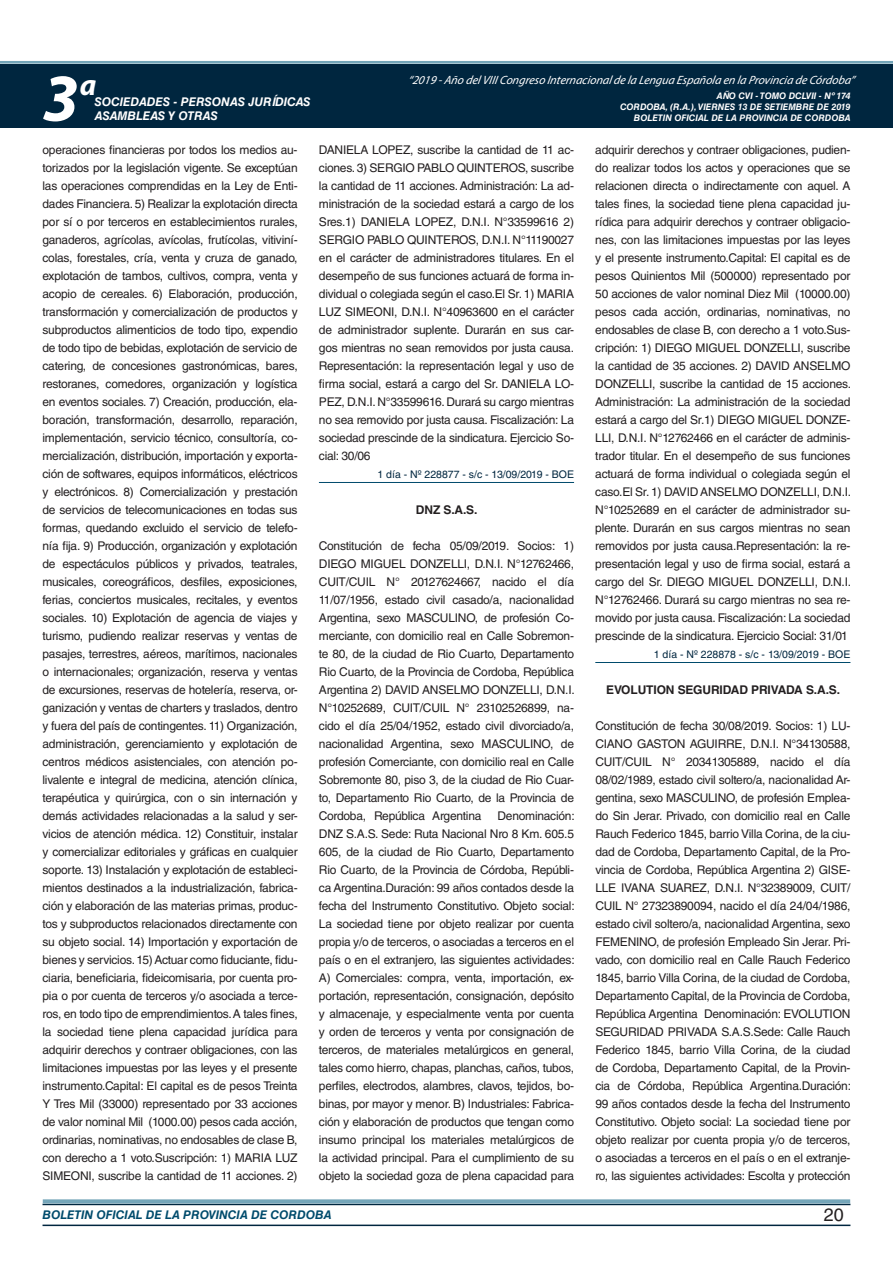
<style>
.page{position:relative;width:893px;height:1263px;background:#fff}
.page>*{position:absolute;margin:0;border:0;box-sizing:border-box;transform-origin:0 0}
.t1{font:italic 700 67.5px "Myriad Pro";color:#fff}
.t2{font:italic 700 30px "Myriad Pro";color:#fff}
.t3{font:18px "Helvetica LT Std";color:#231f20}
.t4{font:12px/18px "Helvetica LT Std";letter-spacing:-.02em;color:#231f20;text-align:justify}
.t5{font:italic 12px "Myriad Pro";color:#fff}
.t6{font:italic 700 12px "Helvetica LT Std";color:#fff}
.t7{font:700 12px "Helvetica LT Std";letter-spacing:-.01em;color:#231f20}
.t8{font:italic 700 12px "Helvetica LT Std";color:#004b6c}
.t9{font:10.5px "Helvetica LT Std";color:#00263f}
.t10{font:italic 700 9px/10.8px "Helvetica LT Std";color:#fff;text-align:right}
</style>
<div class="page">
<div style="left:0;top:61px;width:893px;height:6px;background:#fff;opacity:.75"></div>
<div style="left:0;top:64px;width:893px;height:64px;background:#00263f"></div>
<hr style="left:43px;top:1224px;width:807px;height:2px;background:#00263f">
<div style="left:42px;top:1198px;width:809px;height:8px;background:#fff;opacity:.75"></div>
<hr style="left:319px;top:482px;width:255px;height:1px;background:#004b6c">
<hr style="left:595px;top:662px;width:255px;height:1px;background:#004b6c">
<h2 class="t2" style="left:80px;top:66px;width:18px">a</h2>
<p class="t5" style="left:408px;top:72px;width:448px">“2019 -Año delVIIICongreso Internacionalde la Lengua Esp añola en la Provincia de Córdoba”</p>
<h1 class="t1" style="left:43px;top:54px;width:38px">3</h1>
<p class="t10" style="left:620px;top:91px;width:232px">AÑO CVI - TOMO DCLVII - Nº 174<br>CORDOBA, (R.A.), VIERNES 13 DE SETIEMBRE DE 2019<br>BOLETIN OFICIAL DE LA PROVINCIA DE CORDOBA</p>
<p class="t6" style="left:95px;top:94px;width:217px">SOCIEDADES - PERSONAS JURÍDICAS</p>
<p class="t6" style="left:95px;top:109px;width:125px">ASAMBLEAS Y OTRAS</p>
<p class="t4" style="left:43px;top:141px;width:257px">operaciones financieras por todos los medios au&shy;torizados por la legislación vigente. Se exceptúan las operaciones comprendidas en la Ley de Enti&shy;dades Financiera. 5) Realizar la explotación directa por sí o por terceros en establecimientos rurales, ganaderos, agrícolas, avícolas, frutícolas, vitiviní&shy;colas, forestales, cría, venta y cruza de ganado, explotación de tambos, cultivos, compra, venta y acopio de cereales. 6) Elaboración, producción, transformación y comercialización de productos y subproductos alimenticios de todo tipo, expendio de todo tipo de bebidas, explotación de servicio de catering, de concesiones gastronómicas, bares, restoranes, comedores, organización y logística en eventos sociales. 7) Creación, producción, ela&shy;boración, transformación, desarrollo, reparación, implementación, servicio técnico, consultoría, co&shy;mercialización, distribución, importación y exporta&shy;ción de softwares, equipos informáticos, eléctricos y electrónicos. 8) Comercialización y prestación de servicios de telecomunicaciones en todas sus formas, quedando excluido el servicio de telefo&shy;nía fija. 9) Producción, organización y explotación de espectáculos públicos y privados, teatrales, musicales, coreográficos, desfiles, exposiciones, ferias, conciertos musicales, recitales, y eventos sociales. 10) Explotación de agencia de viajes y turismo, pudiendo realizar reservas y ventas de pasajes, terrestres, aéreos, marítimos, nacionales o internacionales; organización, reserva y ventas de excursiones, reservas de hotelería, reserva, or&shy;ganización y ventas de charters y traslados, dentro y fuera del país de contingentes. 11) Organización, administración, gerenciamiento y explotación de centros médicos asistenciales, con atención po&shy;livalente e integral de medicina, atención clínica, terapéutica y quirúrgica, con o sin internación y demás actividades relacionadas a la salud y ser&shy;vicios de atención médica. 12) Constituir, instalar y comercializar editoriales y gráficas en cualquier soporte. 13) Instalación y explotación de estableci&shy;mientos destinados a la industrialización, fabrica&shy;ción y elaboración de las materias primas, produc&shy;tos y subproductos relacionados directamente con su objeto social. 14) Importación y exportación de bienes y servicios. 15) Actuar como fiduciante, fidu&shy;ciaria, beneficiaria, fideicomisaria, por cuenta pro&shy;pia o por cuenta de terceros y/o asociada a terce&shy;ros, en todo tipo de emprendimientos. A tales fines, la sociedad tiene plena capacidad jurídica para adquirir derechos y contraer obligaciones, con las limitaciones impuestas por las leyes y el presente instrumento.Capital: El capital es de pesos Treinta Y Tres Mil (33000) representado por 33 acciones de valor nominal Mil (1000.00) pesos cada acción, ordinarias, nominativas, no endosables de clase B, con derecho a 1 voto.Suscripción: 1) MARIA LUZ SIMEONI, suscribe la cantidad de 11 acciones. 2)</p>
<p class="t4" style="left:319px;top:141px;width:257px">DANIELA LOPEZ, suscribe la cantidad de 11 ac&shy;ciones. 3) SERGIO PABLO QUINTEROS, suscribe la cantidad de 11 acciones. Administración: La ad&shy;ministración de la sociedad estará a cargo de los Sres.1) DANIELA LOPEZ, D.N.I. N°33599616 2)<br>SERGIO PABLO QUINTEROS, D.N.I. N°11190027 en el carácter de administradores titulares. En el desempeño de sus funciones actuará de forma in&shy;dividual o colegiada según el caso.El Sr. 1) MARIA LUZ SIMEONI, D.N.I. N°40963600 en el carácter de administrador suplente. Durarán en sus car&shy;gos mientras no sean removidos por justa causa.<br>Representación: la representación legal y uso de firma social, estará a cargo del Sr. DANIELA LO-PEZ, D.N.I. N°33599616. Durará su cargo mientras no sea removido por justa causa. Fiscalización: La sociedad prescinde de la sindicatura. Ejercicio So&shy;cial: 30/06</p>
<p class="t9" style="left:377px;top:468px;width:198px">1 día - Nº 228877 - s/c - 13/09/2019 - BOE</p>
<p class="t7" style="left:416px;top:502px;width:63px">DNZ S.A.S.</p>
<p class="t4" style="left:319px;top:537px;width:257px">Constitución de fecha 05/09/2019. Socios: 1)<br>DIEGO MIGUEL DONZELLI, D.N.I. N°12762466, CUIT/CUIL N° 20127624667, nacido el día 11/07/1956, estado civil casado/a, nacionalidad Argentina, sexo MASCULINO, de profesión Co&shy;merciante, con domicilio real en Calle Sobremon&shy;te 80, de la ciudad de Rio Cuarto, Departamento Rio Cuarto, de la Provincia de Cordoba, República Argentina 2) DAVID ANSELMO DONZELLI, D.N.I.<br>N°10252689, CUIT/CUIL N° 23102526899, na&shy;cido el día 25/04/1952, estado civil divorciado/a, nacionalidad Argentina, sexo MASCULINO, de profesión Comerciante, con domicilio real en Calle Sobremonte 80, piso 3, de la ciudad de Rio Cuar&shy;to, Departamento Rio Cuarto, de la Provincia de Cordoba, República Argentina</p>
<p class="t4" style="left:319px;top:807px;width:257px;text-indent:179px">Denominación:<br>DNZ S.A.S. Sede: Ruta Nacional Nro 8 Km. 605.5<br>605, de la ciudad de Rio Cuarto, Departamento Rio Cuarto, de la Provincia de Córdoba, Repúbli&shy;ca Argentina.Duración: 99 años contados desde la fecha del Instrumento Constitutivo. Objeto social:<br>La sociedad tiene por objeto realizar por cuenta propia y/o de terceros, o asociadas a terceros en el país o en el extranjero, las siguientes actividades:<br>A) Comerciales: compra, venta, importación, ex&shy;portación, representación, consignación, depósito y almacenaje, y especialmente venta por cuenta y orden de terceros y venta por consignación de terceros, de materiales metalúrgicos en general, tales como hierro, chapas, planchas, caños, tubos, perfiles, electrodos, alambres, clavos, tejidos, bo&shy;binas, por mayor y menor. B) Industriales: Fabrica&shy;ción y elaboración de productos que tengan como insumo principal los materiales metalúrgicos de la actividad principal. Para el cumplimiento de su objeto la sociedad goza de plena capacidad para</p>
<p class="t4" style="left:595px;top:141px;width:257px">adquirir derechos y contraer obligaciones, pudien&shy;do realizar todos los actos y operaciones que se relacionen directa o indirectamente con aquel. A tales fines, la sociedad tiene plena capacidad ju&shy;rídica para adquirir derechos y contraer obligacio&shy;nes, con las limitaciones impuestas por las leyes y el presente instrumento.Capital: El capital es de pesos Quinientos Mil (500000) representado por 50 acciones de valor nominal Diez Mil (10000.00) pesos cada acción, ordinarias, nominativas, no endosables de clase B, con derecho a 1 voto.Sus&shy;cripción: 1) DIEGO MIGUEL DONZELLI, suscribe la cantidad de 35 acciones. 2) DAVID ANSELMO DONZELLI, suscribe la cantidad de 15 acciones.<br>Administración: La administración de la sociedad estará a cargo del Sr.1) DIEGO MIGUEL DONZE-LLI, D.N.I. N°12762466 en el carácter de adminis&shy;trador titular. En el desempeño de sus funciones actuará de forma individual o colegiada según el caso.El Sr. 1) DAVID ANSELMO DONZELLI, D.N.I.<br>N°10252689 en el carácter de administrador su&shy;plente. Durarán en sus cargos mientras no sean removidos por justa causa.Representación: la re&shy;presentación legal y uso de firma social, estará a cargo del Sr. DIEGO MIGUEL DONZELLI, D.N.I.<br>N°12762466. Durará su cargo mientras no sea re&shy;movido por justa causa. Fiscalización: La sociedad prescinde de la sindicatura. Ejercicio Social: 31/01</p>
<p class="t9" style="left:654px;top:648px;width:198px">1 día - Nº 228878 - s/c - 13/09/2019 - BOE</p>
<p class="t7" style="left:606px;top:682px;width:236px">EVOLUTION SEGURIDAD PRIVADA S.A.S.</p>
<p class="t4" style="left:595px;top:717px;width:257px">Constitución de fecha 30/08/2019. Socios: 1) LU-CIANO GASTON AGUIRRE, D.N.I. N°34130588, CUIT/CUIL N° 20341305889, nacido el día 08/02/1989, estado civil soltero/a, nacionalidad Ar&shy;gentina, sexo MASCULINO, de profesión Emplea&shy;do Sin Jerar. Privado, con domicilio real en Calle Rauch Federico 1845, barrio Villa Corina, de la ciu&shy;dad de Cordoba, Departamento Capital, de la Pro&shy;vincia de Cordoba, República Argentina 2) GISE-LLE IVANA SUAREZ, D.N.I. N°32389009, CUIT/ CUIL N° 27323890094, nacido el día 24/04/1986, estado civil soltero/a, nacionalidad Argentina, sexo FEMENINO, de profesión Empleado Sin Jerar. Pri&shy;vado, con domicilio real en Calle Rauch Federico 1845, barrio Villa Corina, de la ciudad de Cordoba, Departamento Capital, de la Provincia de Cordoba, República Argentina Denominación: EVOLUTION SEGURIDAD PRIVADA S.A.S.Sede: Calle Rauch Federico 1845, barrio Villa Corina, de la ciudad de Cordoba, Departamento Capital, de la Provin&shy;cia de Córdoba, República Argentina.Duración:<br>99 años contados desde la fecha del Instrumento Constitutivo. Objeto social: La sociedad tiene por objeto realizar por cuenta propia y/o de terceros, o asociadas a terceros en el país o en el extranje&shy;ro, las siguientes actividades: Escolta y protección</p>
<p class="t8" style="left:43px;top:1208px;width:290px">BOLETIN OFICIAL DE LA PROVINCIA DE CORDOBA</p>
<h3 class="t3" style="left:824px;top:1204px;width:22px">20</h3>
</div>
